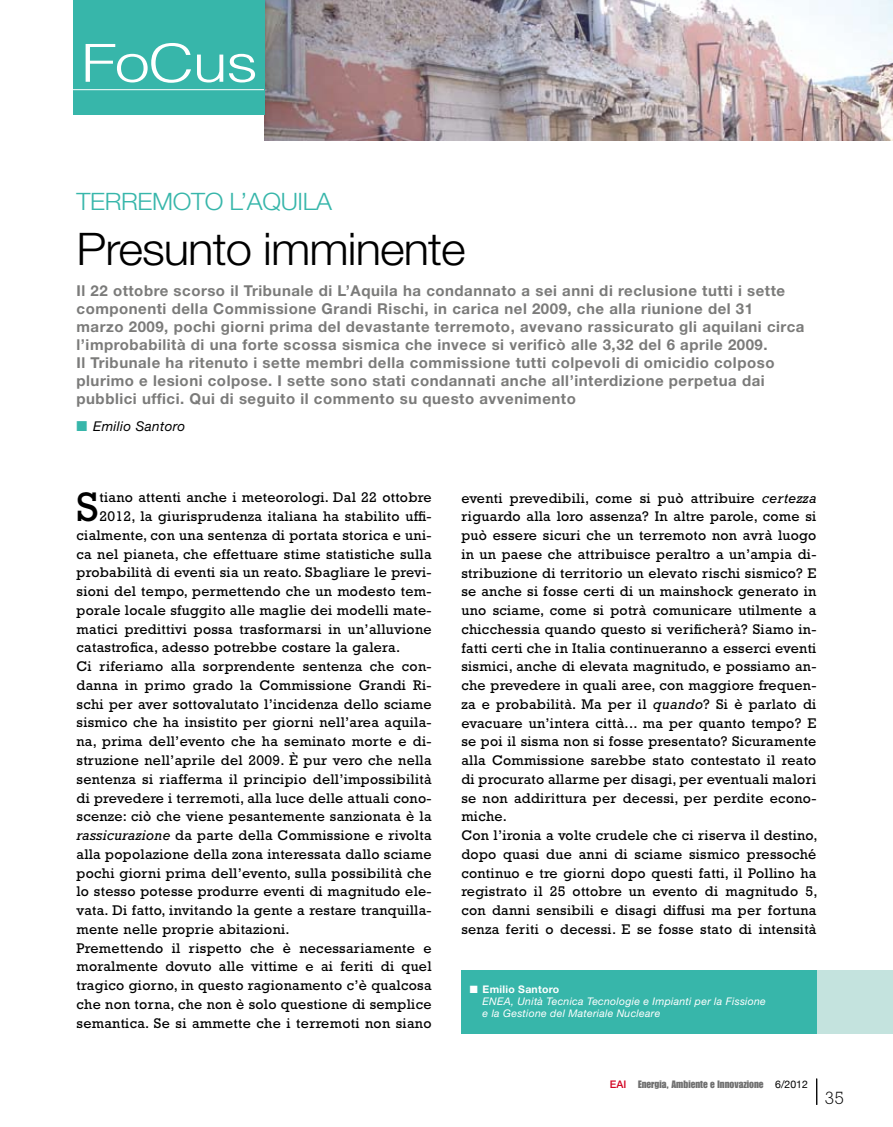
<style>
.page{position:relative;width:893px;height:1127px;background:#fff}
.page>*{position:absolute;margin:0;border:0;box-sizing:border-box;transform-origin:0 0}
.t1{font:300 52.5px "Helvetica";letter-spacing:-.03em;color:#fff;scale:1.22 1}
.t2{font:300 45px "Helvetica Neue";letter-spacing:-.02em;color:#000;scale:1.05 1}
.t3{font:41.85px "Rockwell";color:#000}
.t4{font:300 24px "Helvetica Neue";letter-spacing:-.015em;color:#37b6aa;scale:1.05 1}
.t5{font:300 18px "Rockwell";color:#000}
.t6{font:700 15px/18px "Helvetica Neue";letter-spacing:.035em;color:#7b7b7a}
.t7{font:14.25px/18.8px "Rockwell";letter-spacing:.02em;color:#000}
.t8{font:italic 13.5px "Helvetica Neue";letter-spacing:.025em;color:#000}
.t9{font:italic 10.5px/12px "Helvetica Neue";letter-spacing:.025em;color:#fff}
.t10{font:10.5px "Impact";color:#6f6f6f}
.s1{color:#37b6aa}
.s2{font-style:italic}
.s3{font-weight:700;font-style:normal}
.s4{font-family:"Helvetica Neue";font-weight:500;color:#d20422}
.s5{font-family:"Helvetica Neue";color:#000}
</style>
<div class="page">
<svg style="left:816px;top:1078px;width:1px;height:27px"></svg>
<img style="left:265px;top:0;width:628px;height:141px">
<div style="left:73px;top:0;width:192px;height:115px;background:#37b6aa"></div>
<hr style="left:66px;top:89px;width:198px;height:1px;background:#fff">
<div style="left:808px;top:969px;width:85px;height:64px;background:#c4e3de"></div>
<div style="left:461px;top:969px;width:355px;height:64px;background:#37b6aa"></div>
<h1 class="t1" style="left:81px;top:30px;width:147px">Focus</h1>
<h3 class="t4" style="left:77px;top:186px;width:245px">TERREMOTO L’AQUILA</h3>
<h2 class="t2" style="left:77px;top:222px;width:372px">Presunto imminente</h2>
<p class="t6" style="left:77px;top:281px;width:729px">Il 22 ottobre scorso il Tribunale di L’Aquila ha condannato a sei anni di reclusione tutti i sette componenti della Commissione Grandi Rischi, in carica nel 2009, che alla riunione del 31<br>marzo 2009, pochi giorni prima del devastante terremoto, avevano rassicurato gli aquilani circa l’improbabilità di una forte scossa sismica che invece si verificò alle 3,32 del 6 aprile 2009.<br>Il Tribunale ha ritenuto i sette membri della commissione tutti colpevoli di omicidio colposo plurimo e lesioni colpose. I sette sono stati condannati anche all’interdizione perpetua dai pubblici uffici. Qui di seguito il commento su questo avvenimento</p>
<p class="t8" style="left:77px;top:418px;width:110px"><span class="s1">■</span> Emilio Santoro</p>
<h3 class="t3" style="left:77px;top:483px;width:24px">S</h3>
<p class="t7" style="left:100px;top:488px;width:333px">tiano attenti anche i meteorologi. Dal 22 ottobre</p>
<p class="t7" style="left:100px;top:507px;width:333px">2012, la giurisprudenza italiana ha stabilito uffi-</p>
<p class="t7" style="left:77px;top:526px;width:357px">cialmente, con una sentenza di portata storica e uni-</p>
<p class="t7" style="left:77px;top:544px;width:357px">ca nel pianeta, che effettuare stime statistiche sulla</p>
<p class="t7" style="left:77px;top:563px;width:357px">probabilità di eventi sia un reato. Sbagliare le previ-</p>
<p class="t7" style="left:77px;top:582px;width:357px">sioni del tempo, permettendo che un modesto tem-</p>
<p class="t7" style="left:77px;top:601px;width:356px">porale locale sfuggito alle maglie dei modelli mate-</p>
<p class="t7" style="left:77px;top:619px;width:357px">matici predittivi possa trasformarsi in un’alluvione</p>
<p class="t7" style="left:77px;top:638px;width:325px">catastrofica, adesso potrebbe costare la galera.</p>
<p class="t7" style="left:77px;top:657px;width:357px">Ci riferiamo alla sorprendente sentenza che con-</p>
<p class="t7" style="left:77px;top:676px;width:356px">danna in primo grado la Commissione Grandi Ri-</p>
<p class="t7" style="left:77px;top:694px;width:357px">schi per aver sottovalutato l’incidenza dello sciame</p>
<p class="t7" style="left:77px;top:713px;width:357px">sismico che ha insistito per giorni nell’area aquila-</p>
<p class="t7" style="left:77px;top:732px;width:357px">na, prima dell’evento che ha seminato morte e di-</p>
<p class="t7" style="left:77px;top:751px;width:357px">struzione nell’aprile del 2009. È pur vero che nella</p>
<p class="t7" style="left:77px;top:769px;width:357px">sentenza si riafferma il principio dell’impossibilità</p>
<p class="t7" style="left:77px;top:788px;width:356px">di prevedere i terremoti, alla luce delle attuali cono-</p>
<p class="t7" style="left:77px;top:807px;width:357px">scenze: ciò che viene pesantemente sanzionata è la</p>
<p class="t7" style="left:77px;top:826px;width:357px"><span class="s2">rassicurazione</span> da parte della Commissione e rivolta</p>
<p class="t7" style="left:77px;top:844px;width:356px">alla popolazione della zona interessata dallo sciame</p>
<p class="t7" style="left:77px;top:863px;width:357px">pochi giorni prima dell’evento, sulla possibilità che</p>
<p class="t7" style="left:77px;top:882px;width:357px">lo stesso potesse produrre eventi di magnitudo ele-</p>
<p class="t7" style="left:77px;top:901px;width:357px">vata. Di fatto, invitando la gente a restare tranquilla-</p>
<p class="t7" style="left:77px;top:919px;width:215px">mente nelle proprie abitazioni.</p>
<p class="t7" style="left:77px;top:938px;width:357px">Premettendo il rispetto che è necessariamente e</p>
<p class="t7" style="left:77px;top:957px;width:357px">moralmente dovuto alle vittime e ai feriti di quel</p>
<p class="t7" style="left:77px;top:976px;width:357px">tragico giorno, in questo ragionamento c’è qualcosa</p>
<p class="t7" style="left:77px;top:994px;width:356px">che non torna, che non è solo questione di semplice</p>
<p class="t7" style="left:77px;top:1013px;width:356px">semantica. Se si ammette che i terremoti non siano</p>
<p class="t7" style="left:461px;top:488px;width:358px">eventi prevedibili, come si può attribuire <span class="s2">certezza </span>riguardo alla loro assenza? In altre parole, come si può essere sicuri che un terremoto non avrà luogo in un paese che attribuisce peraltro a un’ampia di&shy;stribuzione di territorio un elevato rischi sismico? E se anche si fosse certi di un mainshock generato in uno sciame, come si potrà comunicare utilmente a chicchessia quando questo si verificherà? Siamo in&shy;fatti certi che in Italia continueranno a esserci eventi sismici, anche di elevata magnitudo, e possiamo an&shy;che prevedere in quali aree, con maggiore frequen&shy;za e probabilità. Ma per il <span class="s2">quando</span>? Si è parlato di evacuare un’intera città... ma per quanto tempo? E se poi il sisma non si fosse presentato? Sicuramente alla Commissione sarebbe stato contestato il reato di procurato allarme per disagi, per eventuali malori se non addirittura per decessi, per perdite econo&shy;miche.<br>Con l’ironia a volte crudele che ci riserva il destino, dopo quasi due anni di sciame sismico pressoché continuo e tre giorni dopo questi fatti, il Pollino ha registrato il 25 ottobre un evento di magnitudo 5, con danni sensibili e disagi diffusi ma per fortuna senza feriti o decessi. E se fosse stato di intensità</p>
<p class="t9" style="left:483px;top:983px;width:285px;text-indent:-13px">■ <span class="s3">Emilio Santoro<br></span>ENEA, Unità Tecnica Tecnologie e Impianti per la Fissione e la Gestione del Materiale Nucleare</p>
<p class="t10" style="left:610px;top:1078px;width:200px"><span class="s4">EAI</span> Energia, Ambiente e Innovazione <span class="s5">6/2012</span></p>
<p class="t5" style="left:825px;top:1087px;width:21px">35</p>
</div>
